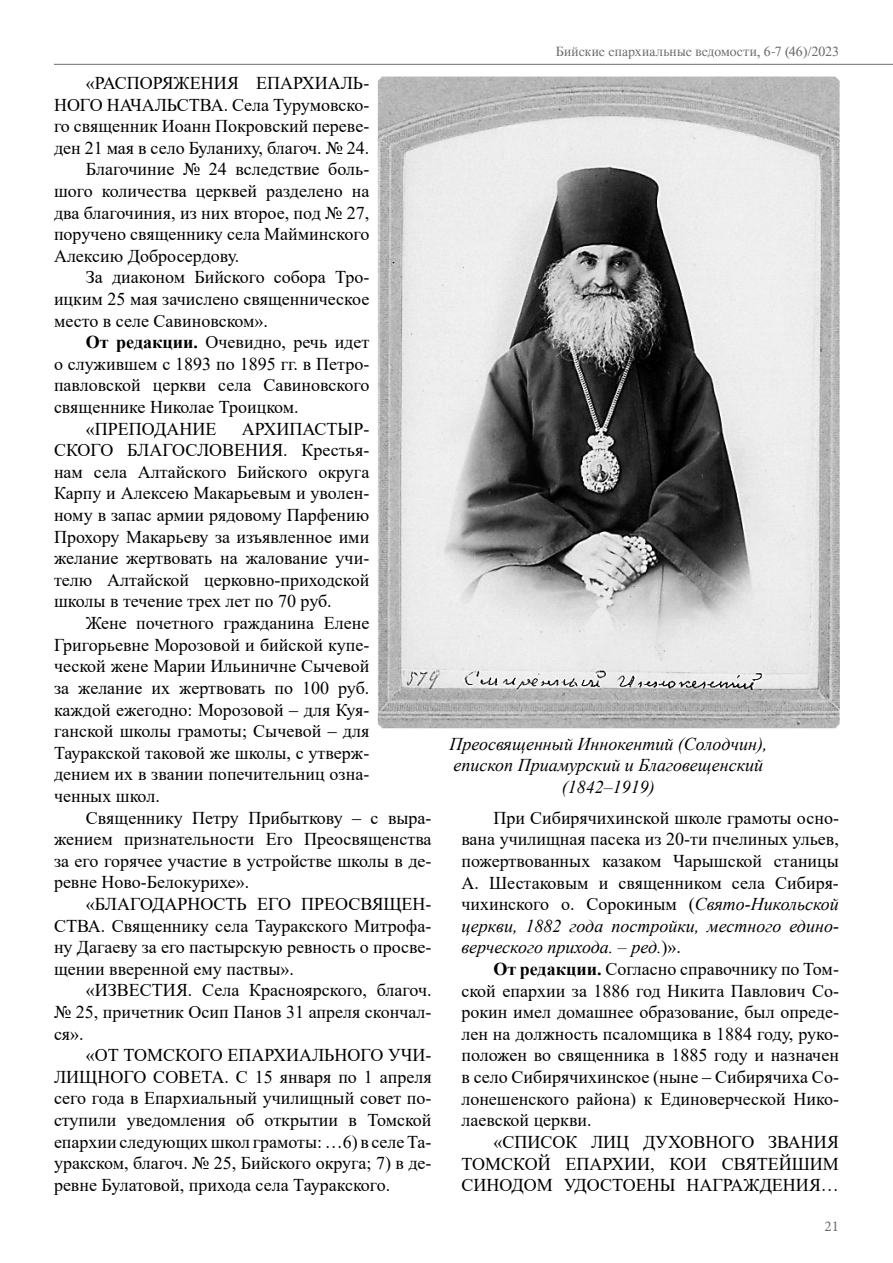
<style>
.page{position:relative;width:893px;height:1263px;background:#fff}
.page>*{position:absolute;margin:0;border:0;box-sizing:border-box;transform-origin:0 0}
.t1{font:18px/21.6px "Times New Roman";color:#000;text-align:justify}
.t2{font:italic 18px/21.6px "Times New Roman";color:#000;text-align:center}
.t3{font:15px "Minion Pro";color:#6d6e71}
.t4{font:13.5px "Time";letter-spacing:.005em;color:#6d6e71}
.s1{font-weight:700}
.s2{font-style:italic}
</style>
<div class="page">
<hr style="left:54px;top:64px;width:839px;height:1px;background:#6d6e71">
<img style="left:378px;top:77px;width:462px;height:651px">
<p class="t1" style="left:86px;top:72px;width:285px">«РАСПОРЯЖЕНИЯ ЕПАРХИАЛЬ-</p>
<p class="t1" style="left:54px;top:93px;width:317px">НОГО НАЧАЛЬСТВА. Села Турумовско-</p>
<p class="t1" style="left:54px;top:115px;width:317px">го священник Иоанн Покровский переве-</p>
<p class="t1" style="left:54px;top:136px;width:317px">ден 21 мая в село Буланиху, благоч. № 24.</p>
<p class="t1" style="left:86px;top:158px;width:285px">Благочиние № 24 вследствие боль-</p>
<p class="t1" style="left:54px;top:180px;width:317px">шого количества церквей разделено на</p>
<p class="t1" style="left:54px;top:201px;width:317px">два благочиния, из них второе, под № 27,</p>
<p class="t1" style="left:54px;top:223px;width:317px">поручено священнику села Майминского</p>
<p class="t1" style="left:54px;top:244px;width:187px">Алексию Добросердову.</p>
<p class="t1" style="left:86px;top:266px;width:285px">За диаконом Бийского собора Тро-</p>
<p class="t1" style="left:54px;top:288px;width:317px">ицким 25 мая зачислено священническое</p>
<p class="t1" style="left:54px;top:309px;width:216px">место в селе Савиновском».</p>
<p class="t1" style="left:86px;top:331px;width:285px"><span class="s1">От редакции.</span> Очевидно, речь идет</p>
<p class="t1" style="left:54px;top:352px;width:317px">о служившем с 1893 по 1895 гг. в Петро-</p>
<p class="t1" style="left:54px;top:374px;width:317px">павловской церкви села Савиновского</p>
<p class="t1" style="left:54px;top:396px;width:246px">священнике Николае Троицком.</p>
<p class="t1" style="left:86px;top:417px;width:132px">«ПРЕПОДАНИЕ</p>
<p class="t1" style="left:54px;top:417px;width:317px;text-indent:188px">АРХИПАСТЫР-СКОГО БЛАГОСЛОВЕНИЯ. Крестья&shy;нам села Алтайского Бийского округа Карпу и Алексею Макарьевым и уволен&shy;ному в запас армии рядовому Парфению Прохору Макарьеву за изъявленное ими желание жертвовать на жалование учи&shy;телю Алтайской церковно-приходской школы в течение трех лет по 70 руб.</p>
<p class="t1" style="left:54px;top:612px;width:317px;text-indent:32px">Жене почетного гражданина Елене Григорьевне Морозовой и бийской купе&shy;ческой жене Марии Ильиничне Сычевой за желание их жертвовать по 100 руб. каждой ежегодно: Морозовой ‒ для Куя&shy;ганской школы грамоты; Сычевой ‒ для Тауракской таковой же школы, с утверж&shy;дением их в звании попечительниц озна&shy;ченных школ.</p>
<p class="t1" style="left:54px;top:806px;width:379px;text-indent:32px">Священнику Петру Прибыткову ‒ с выра&shy;жением признательности Его Преосвященства за его горячее участие в устройстве школы в де&shy;ревне Ново-Белокурихе».</p>
<p class="t1" style="left:54px;top:892px;width:379px;text-indent:32px">«БЛАГОДАРНОСТЬ ЕГО ПРЕОСВЯЩЕН-СТВА. Священнику села Тауракского Митрофа&shy;ну Дагаеву за его пастырскую ревность о просве&shy;щении вверенной ему паствы».</p>
<p class="t1" style="left:54px;top:979px;width:379px;text-indent:32px">«ИЗВЕСТИЯ. Села Красноярского, благоч. № 25, причетник Осип Панов 31 апреля скончал&shy;ся».</p>
<p class="t1" style="left:54px;top:1044px;width:379px;text-indent:32px">«ОТ ТОМСКОГО ЕПАРХИАЛЬНОГО УЧИ-ЛИЩНОГО СОВЕТА. С 15 января по 1 апреля сего года в Епархиальный училищный совет по&shy;ступили уведомления об открытии в Томской епархии следующих школ грамоты: …6) в селе Та&shy;уракском, благоч. № 25, Бийского округа; 7) в де&shy;ревне Булатовой, прихода села Тауракского.</p>
<p class="t4" style="left:556px;top:44px;width:285px">Бийские епархиальные ведомости, 6-7 (46)/2023</p>
<p class="t2" style="left:449px;top:732px;width:320px">Преосвященный Иннокентий (Солодчин), епископ Приамурский и Благовещенский (1842‒1919)</p>
<p class="t1" style="left:461px;top:806px;width:379px;text-indent:32px">При Сибирячихинской школе грамоты осно&shy;вана училищная пасека из 20-ти пчелиных ульев, пожертвованных казаком Чарышской станицы А. Шестаковым и священником села Сибиря&shy;чихинского о. Сорокиным (<span class="s2">Свято-Никольской церкви, 1882 года постройки, местного едино&shy;верческого прихода. ‒ ред.</span>)».</p>
<p class="t1" style="left:461px;top:958px;width:379px;text-indent:32px"><span class="s1">От редакции.</span> Согласно справочнику по Том&shy;ской епархии за 1886 год Никита Павлович Со&shy;рокин имел домашнее образование, был опреде&shy;лен на должность псаломщика в 1884 году, руко&shy;положен во священника в 1885 году и назначен в село Сибирячихинское (ныне ‒ Сибирячиха Со&shy;лонешенского района) к Единоверческой Нико&shy;лаевской церкви.</p>
<p class="t1" style="left:461px;top:1130px;width:379px;text-indent:32px">«СПИСОК ЛИЦ ДУХОВНОГО ЗВАНИЯ ТОМСКОЙ ЕПАРХИИ, КОИ СВЯТЕЙШИМ СИНОДОМ УДОСТОЕНЫ НАГРАЖДЕНИЯ…</p>
<p class="t3" style="left:825px;top:1216px;width:16px">21</p>
</div>
